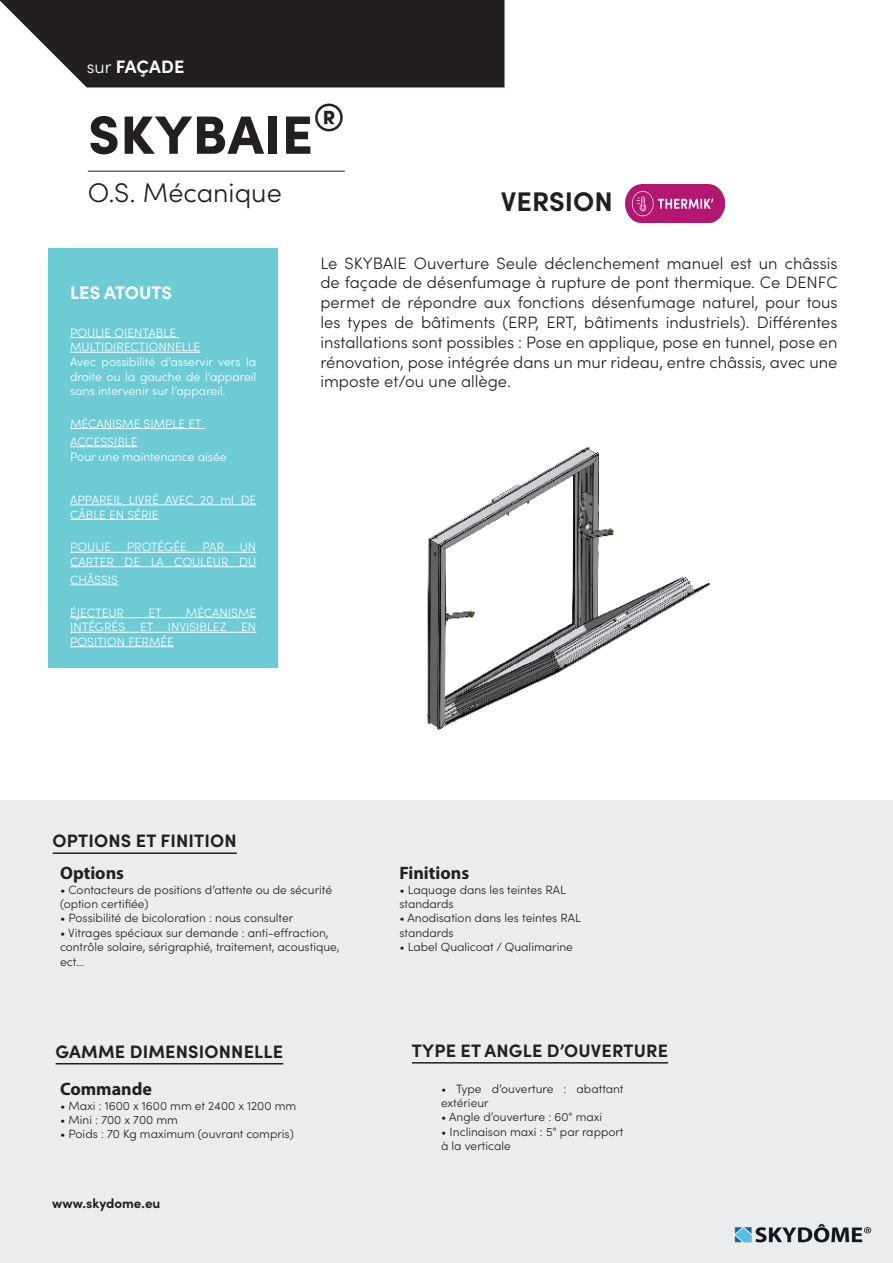
<style>
.page{position:relative;width:893px;height:1263px;background:#fff}
.page>*{position:absolute;margin:0;border:0;box-sizing:border-box;transform-origin:0 0}
._01_-_Titre_produit{font:900 54px "Sofia Pro";letter-spacing:.01em;color:#231f20}
._02_-_Accroche_produit{font:300 27px "Sofia Pro";color:#231f20}
._04_-_Sous_titre{font:700 27px "Sofia Pro";color:#231f20}
.t1{font:700 18.15px "Sofia Pro";color:#fff}
._04_-_Sous_titre_Souligné{font:700 18px "Sofia Pro";letter-spacing:.01em;color:#231f20}
._04_-_Sous_titre-2{font:700 18px "Myriad Pro";color:#231f20}
.t2{font:700 18px "Sofia Pro";letter-spacing:.01em;color:#fff}
._05_-_Introduction{font:300 16.5px/19.8px "Sofia Pro";color:#231f20;text-align:justify}
._04_-_Sous_titre-3{font:700 13.5px "Sofia Pro";color:#231f20}
.t3{font:300 12.15px/14.5px "Sofia Pro";color:#fff}
._06_-_Texte_courant{font:300 12px/14.4px "Sofia Pro";color:#231f20}
.s1{font-weight:300}
</style>
<div class="page">
<div style="left:0;top:800px;width:893px;height:463px;background:#eaeced"></div>
<svg style="left:0;top:0;width:505px;height:87px;background:#363233"></svg>
<img style="left:625px;top:185px;width:100px;height:37px">
<img style="left:734px;top:1223px;width:138px;height:20px">
<hr style="left:88px;top:171px;width:257px;height:1px;background:#231f20">
<div style="left:49px;top:248px;width:229px;height:419px;background:#6dcbd6"></div>
<hr style="left:70px;top:337px;width:109px;height:1px;background:#fff">
<hr style="left:70px;top:352px;width:130px;height:1px;background:#fff">
<hr style="left:70px;top:428px;width:135px;height:1px;background:#fff">
<hr style="left:70px;top:446px;width:68px;height:1px;background:#fff">
<hr style="left:70px;top:505px;width:186px;height:1px;background:#fff">
<hr style="left:70px;top:519px;width:89px;height:1px;background:#fff">
<hr style="left:70px;top:552px;width:186px;height:1px;background:#fff">
<hr style="left:70px;top:566px;width:186px;height:1px;background:#fff">
<hr style="left:70px;top:585px;width:48px;height:1px;background:#fff">
<hr style="left:70px;top:617px;width:186px;height:1px;background:#fff">
<hr style="left:70px;top:632px;width:186px;height:1px;background:#fff">
<hr style="left:70px;top:646px;width:104px;height:1px;background:#fff">
<hr style="left:53px;top:852px;width:184px;height:2px;background:#231f20">
<hr style="left:56px;top:1063px;width:227px;height:1px;background:#231f20">
<hr style="left:412px;top:1062px;width:256px;height:1px;background:#231f20">
<img style="left:426px;top:447px;width:284px;height:283px">
<p class="t2" style="left:87px;top:52px;width:99px"><span class="s1">sur</span> FAÇADE</p>
<p class="_01_-_Titre_produit" style="left:88px;top:92px;width:259px">SKYBAIE<sup>®</sup></p>
<p class="_02_-_Accroche_produit" style="left:88px;top:173px;width:195px">O.S. Mécanique</p>
<p class="_04_-_Sous_titre" style="left:501px;top:181px;width:113px">VERSION</p>
<p class="t1" style="left:70px;top:279px;width:103px">LES ATOUTS</p>
<p class="t3" style="left:70px;top:325px;width:132px">POULIE OIENTABLE<br>MULTIDIRECTIONNELLE</p>
<p class="t3" style="left:70px;top:354px;width:188px;text-align:justify">Avec possibilité d’asservir vers la droite ou la gauche de l’appareil sans intervenir sur l’appareil.</p>
<p class="t3" style="left:70px;top:414px;width:133px;line-height:18.1px">MÉCANISME SIMPLE ET<br>ACCESSIBLE</p>
<p class="t3" style="left:70px;top:448px;width:158px">Pour une maintenance aisée</p>
<p class="t3" style="left:70px;top:492px;width:188px">APPAREIL LIVRÉ AVEC 20 ml DE<br>CÂBLE EN SÉRIE</p>
<p class="t3" style="left:70px;top:539px;width:43px">POULIE</p>
<p class="t3" style="left:127px;top:539px;width:62px">PROTÉGÉE</p>
<p class="t3" style="left:202px;top:539px;width:23px">PAR</p>
<p class="t3" style="left:70px;top:539px;width:188px;text-align:right">UN<br>CARTER DE LA COULEUR DU</p>
<p class="t3" style="left:70px;top:572px;width:49px">CHÂSSIS</p>
<p class="t3" style="left:70px;top:605px;width:55px">ÉJECTEUR</p>
<p class="t3" style="left:149px;top:605px;width:15px">ET</p>
<p class="t3" style="left:70px;top:605px;width:188px;text-align:justify;text-indent:116px">MÉCANISME INTÉGRÉS ET INVISIBLEZ EN POSITION FERMÉE</p>
<p class="_05_-_Introduction" style="left:320px;top:252px;width:519px">Le SKYBAIE Ouverture Seule déclenchement manuel est un châssis de façade de désenfumage à rupture de pont thermique. Ce DENFC permet de répondre aux fonctions désenfumage naturel, pour tous les types de bâtiments (ERP, ERT, bâtiments industriels). Différentes installations sont possibles : Pose en applique, pose en tunnel, pose en rénovation, pose intégrée dans un mur rideau, entre châssis, avec une imposte et/ou une allège.</p>
<p class="_04_-_Sous_titre_Souligné" style="left:53px;top:827px;width:186px">OPTIONS ET FINITION</p>
<p class="_04_-_Sous_titre-2" style="left:60px;top:861px;width:66px">Options</p>
<p class="_06_-_Texte_courant" style="left:60px;top:881px;width:274px">• Contacteurs de positions d’attente ou de sécurité (option certifiée)</p>
<p class="_06_-_Texte_courant" style="left:60px;top:910px;width:235px">• Possibilité de bicoloration : nous consulter</p>
<p class="_06_-_Texte_courant" style="left:60px;top:925px;width:281px">• Vitrages spéciaux sur demande : anti-effraction, contrôle solaire, sérigraphié, traitement, acoustique, ect...</p>
<p class="_04_-_Sous_titre-2" style="left:399px;top:861px;width:71px">Finitions</p>
<p class="_06_-_Texte_courant" style="left:399px;top:881px;width:168px">• Laquage dans les teintes RAL standards</p>
<p class="_06_-_Texte_courant" style="left:399px;top:910px;width:183px">• Anodisation dans les teintes RAL standards</p>
<p class="_06_-_Texte_courant" style="left:399px;top:939px;width:175px">• Label Qualicoat / Qualimarine</p>
<p class="_04_-_Sous_titre_Souligné" style="left:56px;top:1037px;width:229px">GAMME DIMENSIONNELLE</p>
<p class="_04_-_Sous_titre_Souligné" style="left:412px;top:1037px;width:258px">TYPE ET ANGLE D’OUVERTURE</p>
<p class="_04_-_Sous_titre-2" style="left:60px;top:1077px;width:93px">Commande</p>
<p class="_06_-_Texte_courant" style="left:60px;top:1097px;width:238px">• Maxi : 1600 x 1600 mm et 2400 x 1200 mm</p>
<p class="_06_-_Texte_courant" style="left:60px;top:1112px;width:119px">• Mini : 700 x 700 mm</p>
<p class="_06_-_Texte_courant" style="left:60px;top:1126px;width:235px">• Poids : 70 Kg maximum (ouvrant compris)</p>
<p class="_04_-_Sous_titre-3" style="left:52px;top:1193px;width:110px">www.skydome.eu</p>
<p class="_06_-_Texte_courant" style="left:441px;top:1080px;width:184px">• Type d’ouverture : abattant extérieur</p>
<p class="_06_-_Texte_courant" style="left:441px;top:1109px;width:163px">• Angle d’ouverture : 60° maxi</p>
<p class="_06_-_Texte_courant" style="left:441px;top:1124px;width:184px">• Inclinaison maxi : 5° par rapport à la verticale</p>
</div>
